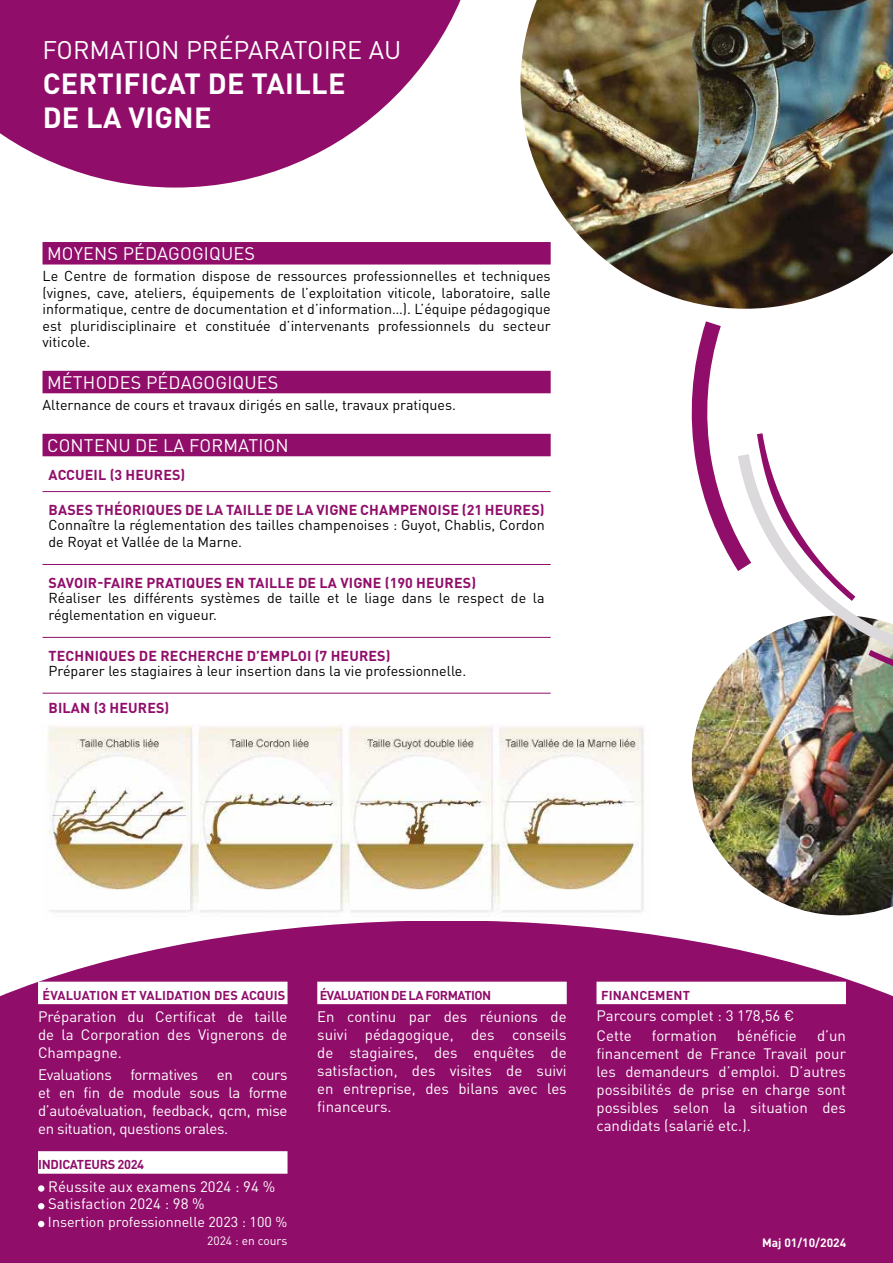
<style>
.page{position:relative;width:893px;height:1263px;background:#fff}
.page>*{position:absolute;margin:0;border:0;box-sizing:border-box;transform-origin:0 0}
.t1{font:700 28.8px/34.5px "DIN Pro";letter-spacing:.01em;color:#fff}
.t2{font:25.2px "DIN Pro";color:#fff}
.t3{font:18px "DIN Pro";letter-spacing:.01em;color:#fff}
.t4{font:15px/18px "DIN Pro";color:#fff;text-align:justify}
.t5{font:14.25px/16.5px "DIN Pro";color:#000}
.t6{font:700 14.25px "DIN Pro";letter-spacing:.01em;color:#910d6a}
.t7{font:14.25px "DIN Pro";color:#fff}
.t8{font:700 12.75px "DIN Pro";letter-spacing:.01em;color:#910d6a}
.t9{font:700 12.75px "DIN Pro";letter-spacing:-.04em;color:#910d6a}
.t10{font:700 12.75px "DIN Pro";letter-spacing:-.02em;color:#910d6a}
.t11{font:700 12px "DIN Pro";color:#fff}
.t12{font:12px "DIN Pro";color:#fff}
</style>
<div class="page">
<img style="left:692px;top:690px;width:201px;height:225px">
<svg style="left:691px;top:321px;width:202px;height:369px"></svg>
<svg style="left:0;top:0;width:461px;height:188px;fill:#910d6a"></svg>
<svg style="left:0;top:921px;width:893px;height:342px;fill:#910d6a"></svg>
<img style="left:520px;top:0;width:373px;height:309px">
<div style="left:38px;top:982px;width:250px;height:22px;background:#fff"></div>
<div style="left:38px;top:1151px;width:250px;height:23px;background:#fff"></div>
<div style="left:38px;top:1185px;width:6px;height:7px;background:#fff;border-radius:50%"></div>
<svg style="left:38px;top:1203px;width:6px;height:6px"></svg>
<svg style="left:38px;top:1221px;width:6px;height:6px"></svg>
<div style="left:317px;top:982px;width:250px;height:22px;background:#fff"></div>
<div style="left:596px;top:982px;width:250px;height:22px;background:#fff"></div>
<hr style="left:43px;top:491px;width:508px;height:1px;background:#910d6a">
<hr style="left:43px;top:564px;width:508px;height:1px;background:#910d6a">
<hr style="left:43px;top:637px;width:508px;height:1px;background:#910d6a">
<hr style="left:43px;top:693px;width:508px;height:1px;background:#910d6a">
<div style="left:43px;top:434px;width:508px;height:22px;background:#910d6a"></div>
<div style="left:43px;top:242px;width:508px;height:22px;background:#910d6a"></div>
<div style="left:43px;top:371px;width:508px;height:22px;background:#910d6a"></div>
<img style="left:47px;top:724px;width:598px;height:189px">
<h2 class="t2" style="left:43px;top:33px;width:360px">FORMATION PRÉPARATOIRE AU</h2>
<h1 class="t1" style="left:43px;top:65px;width:304px">CERTIFICAT DE TAILLE<br>DE LA VIGNE</h1>
<p class="t3" style="left:47px;top:242px;width:209px">MOYENS PÉDAGOGIQUES</p>
<p class="t5" style="left:43px;top:267px;width:510px;text-align:justify">Le Centre de formation dispose de ressources professionnelles et techniques (vignes, cave, ateliers, équipements de l’exploitation viticole, laboratoire, salle informatique, centre de documentation et d’information…). L’équipe pédagogique est pluridisciplinaire et constituée d’intervenants professionnels du secteur viticole.</p>
<p class="t3" style="left:47px;top:370px;width:233px">MÉTHODES PÉDAGOGIQUES</p>
<p class="t5" style="left:43px;top:396px;width:415px">Alternance de cours et travaux dirigés en salle, travaux pratiques.</p>
<p class="t3" style="left:47px;top:433px;width:243px">CONTENU DE LA FORMATION</p>
<p class="t6" style="left:49px;top:465px;width:138px">ACCUEIL (3 HEURES)</p>
<p class="t6" style="left:49px;top:500px;width:498px">BASES THÉORIQUES DE LA TAILLE DE LA VIGNE CHAMPENOISE (21 HEURES)</p>
<p class="t5" style="left:49px;top:516px;width:498px;line-height:17.1px">Connaître la réglementation des tailles champenoises : Guyot, Chablis, Cordon de Royat et Vallée de la Marne.</p>
<p class="t6" style="left:49px;top:573px;width:429px">SAVOIR-FAIRE PRATIQUES EN TAILLE DE LA VIGNE (190 HEURES)</p>
<p class="t5" style="left:49px;top:589px;width:498px;line-height:17.1px">Réaliser les différents systèmes de taille et le liage dans le respect de la réglementation en vigueur.</p>
<p class="t6" style="left:49px;top:646px;width:343px">TECHNIQUES DE RECHERCHE D’EMPLOI (7 HEURES)</p>
<p class="t5" style="left:49px;top:662px;width:419px">Préparer les stagiaires à leur insertion dans la vie professionnelle.</p>
<p class="t6" style="left:49px;top:698px;width:122px">BILAN (3 HEURES)</p>
<p class="t8" style="left:43px;top:987px;width:244px">ÉVALUATION ET VALIDATION DES ACQUIS</p>
<p class="t4" style="left:38px;top:1007px;width:251px">Préparation du Certificat de taille de la Corporation des Vignerons de Champagne.</p>
<p class="t4" style="left:38px;top:1065px;width:251px">Evaluations formatives en cours et en fin de module sous la forme d’autoévaluation, feedback, qcm, mise en situation, questions orales.</p>
<p class="t10" style="left:38px;top:1156px;width:108px">INDICATEURS 2024</p>
<p class="t4" style="left:48px;top:1177px;width:229px">Réussite aux examens 2024 : 94 %<br>Satisfaction 2024 : 98 %</p>
<p class="t7" style="left:48px;top:1212px;width:241px">Insertion professionnelle 2023 : 100 %</p>
<p class="t12" style="left:207px;top:1232px;width:82px">2024 : en cours</p>
<p class="t9" style="left:320px;top:987px;width:173px">ÉVALUATION DE LA FORMATION</p>
<p class="t4" style="left:317px;top:1007px;width:251px">En continu par des réunions de suivi pédagogique, des conseils de stagiaires, des enquêtes de satisfaction, des visites de suivi en entreprise, des bilans avec les financeurs.</p>
<p class="t8" style="left:601px;top:987px;width:90px">FINANCEMENT</p>
<p class="t4" style="left:596px;top:1004px;width:199px;line-height:20.7px">Parcours complet : 3 178,56 €<br>Cette</p>
<p class="t4" style="left:652px;top:1026px;width:66px">formation</p>
<p class="t4" style="left:737px;top:1026px;width:62px">bénéficie</p>
<p class="t4" style="left:596px;top:1026px;width:251px;text-indent:220px">d’un financement de France Travail pour les demandeurs d’emploi. D’autres possibilités de prise en charge sont possibles selon la situation des candidats (salarié etc.).</p>
<p class="t11" style="left:762px;top:1234px;width:86px">Maj 01/10/2024</p>
</div>
